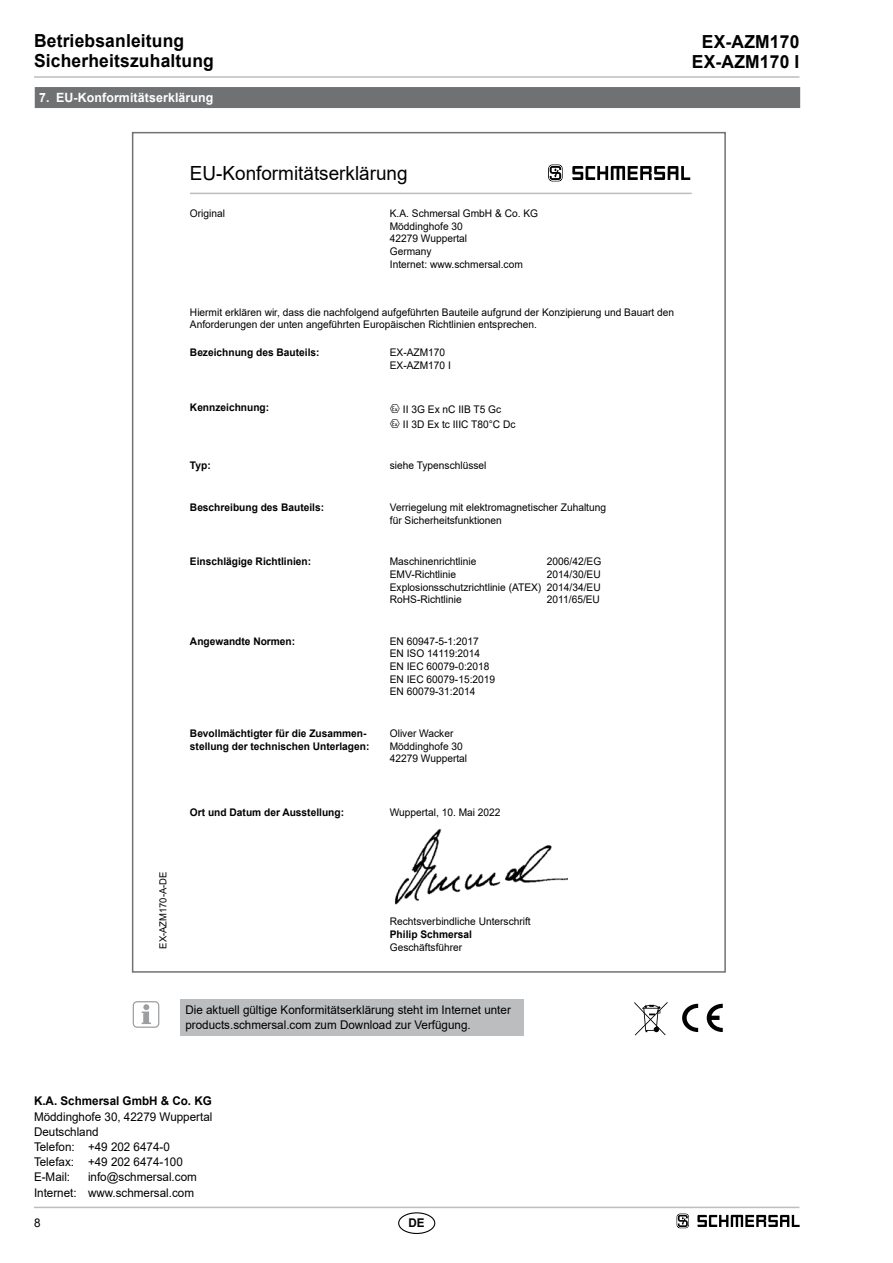
<style>
.page{position:relative;width:893px;height:1263px;background:#fff}
.page>*{position:absolute;margin:0;border:0;box-sizing:border-box;transform-origin:0 0}
.t1{font:19.5px "Arial";color:#000}
.t2{font:700 18px/20.2px "Arial";letter-spacing:.01em;color:#000}
.t3{font:700 12.75px "Arial";letter-spacing:.01em;color:#fff}
.t4{font:12px/15.1px "Arial";color:#000}
.t5{font:700 12px "Arial";color:#000}
.t6{font:10.5px/12.6px "Arial";color:#000}
.t7{font:700 10.5px/12.6px "Arial";color:#000}
.t8{font:9.75px "Arial";color:#000}
</style>
<div class="page">
<hr style="left:34px;top:1207px;width:765px;height:1px;background:#bbbdbe">
<hr style="left:34px;top:76px;width:765px;height:2px;background:#bbbdbe">
<div style="left:398px;top:1212px;width:37px;height:22px;border:1px solid #000;border-radius:50%"></div>
<div style="left:35px;top:87px;width:765px;height:21px;background:#707172"></div>
<div style="left:180px;top:999px;width:344px;height:37px;background:#bbbdbe"></div>
<svg style="left:142px;top:1004px;width:9px;height:20px"></svg>
<div style="left:133px;top:1001px;width:26px;height:27px;border:1px solid #9c9e9f;border-radius:4px"></div>
<svg style="left:682px;top:1004px;width:16px;height:28px"></svg>
<svg style="left:707px;top:1004px;width:16px;height:28px"></svg>
<hr style="left:190px;top:193px;width:502px;height:1px;background:#bbbdbe">
<svg style="left:548px;top:164px;width:15px;height:17px"></svg>
<svg style="left:572px;top:166px;width:118px;height:14px"></svg>
<svg style="left:634px;top:1002px;width:33px;height:33px"></svg>
<svg style="left:677px;top:1213px;width:12px;height:15px"></svg>
<svg style="left:697px;top:1215px;width:102px;height:12px"></svg>
<img style="left:394px;top:829px;width:173px;height:76px">
<h2 class="t2" style="left:34px;top:31px;width:181px">Betriebsanleitung<br>Sicherheitszuhaltung</h2>
<h2 class="t2" style="left:692px;top:32px;width:109px;text-align:center">EX-AZM170<br>EX-AZM170 I</h2>
<p class="t3" style="left:39px;top:89px;width:176px">7. EU-Konformitätserklärung</p>
<h1 class="t1" style="left:190px;top:160px;width:219px">EU-Konformitätserklärung</h1>
<p class="t6" style="left:190px;top:207px;width:37px">Original</p>
<p class="t6" style="left:390px;top:207px;width:150px">K.A. Schmersal GmbH &amp; Co. KG<br>Möddinghofe 30<br>42279 Wuppertal<br>Germany<br>Internet: www.schmersal.com</p>
<p class="t6" style="left:190px;top:306px;width:486px">Hiermit erklären wir, dass die nachfolgend aufgeführten Bauteile aufgrund der Konzipierung und Bauart den<br>Anforderungen der unten angeführten Europäischen Richtlinien entsprechen.</p>
<p class="t7" style="left:190px;top:346px;width:131px">Bezeichnung des Bauteils:</p>
<p class="t6" style="left:390px;top:346px;width:63px">EX-AZM170<br>EX-AZM170 I</p>
<p class="t7" style="left:190px;top:401px;width:81px">Kennzeichnung:</p>
<p class="t6" style="left:403px;top:401px;width:114px;line-height:15.1px">II 3G Ex nC IIB T5 Gc<br>II 3D Ex tc IIIC T80°C Dc</p>
<p class="t7" style="left:190px;top:460px;width:22px">Typ:</p>
<p class="t6" style="left:390px;top:459px;width:98px">siehe Typenschlüssel</p>
<p class="t7" style="left:190px;top:501px;width:136px">Beschreibung des Bauteils:</p>
<p class="t6" style="left:390px;top:501px;width:218px">Verriegelung mit elektromagnetischer Zuhaltung für Sicherheitsfunktionen</p>
<p class="t7" style="left:190px;top:555px;width:123px">Einschlägige Richtlinien:</p>
<p class="t6" style="left:390px;top:555px;width:153px">Maschinenrichtlinie<br>EMV-Richtlinie<br>Explosionsschutzrichtlinie (ATEX)<br>RoHS-Richtlinie</p>
<p class="t6" style="left:547px;top:555px;width:56px;text-align:justify">2006/42/EG 2014/30/EU 2014/34/EU 2011/65/EU</p>
<p class="t7" style="left:190px;top:635px;width:107px">Angewandte Normen:</p>
<p class="t6" style="left:390px;top:635px;width:107px">EN 60947-5-1:2017<br>EN ISO 14119:2014<br>EN IEC 60079-0:2018<br>EN IEC 60079-15:2019<br>EN 60079-31:2014</p>
<p class="t7" style="left:190px;top:727px;width:181px">Bevollmächtigter für die Zusammen&shy;stellung der technischen Unterlagen:</p>
<p class="t6" style="left:390px;top:727px;width:79px">Oliver Wacker<br>Möddinghofe 30<br>42279 Wuppertal</p>
<p class="t8" style="left:156px;top:949px;width:79px;rotate:-90deg">EX-AZM170-A-DE</p>
<p class="t7" style="left:190px;top:806px;width:156px">Ort und Datum der Ausstellung:</p>
<p class="t6" style="left:390px;top:805px;width:112px">Wuppertal, 10. Mai 2022</p>
<p class="t6" style="left:390px;top:915px;width:142px">Rechtsverbindliche Unterschrift</p>
<p class="t7" style="left:390px;top:928px;width:84px">Philip Schmersal</p>
<p class="t6" style="left:390px;top:940px;width:74px">Geschäftsführer</p>
<p class="t4" style="left:185px;top:1002px;width:327px">Die aktuell gültige Konformitätserklärung steht im Internet unter products.schmersal.com zum Download zur Verfügung.</p>
<p class="t5" style="left:34px;top:1093px;width:179px">K.A. Schmersal GmbH &amp; Co. KG</p>
<p class="t4" style="left:34px;top:1109px;width:180px">Möddinghofe 30, 42279 Wuppertal<br>Deutschland<br>Telefon: +49 202 6474-0<br>Telefax: +49 202 6474-100<br>E-Mail:</p>
<p class="t4" style="left:34px;top:1169px;width:164px;text-align:right">info@schmersal.com<br>Internet: www.schmersal.com</p>
<p class="t4" style="left:34px;top:1215px;width:8px">8</p>
<p class="t5" style="left:408px;top:1214px;width:18px">DE</p>
</div>
